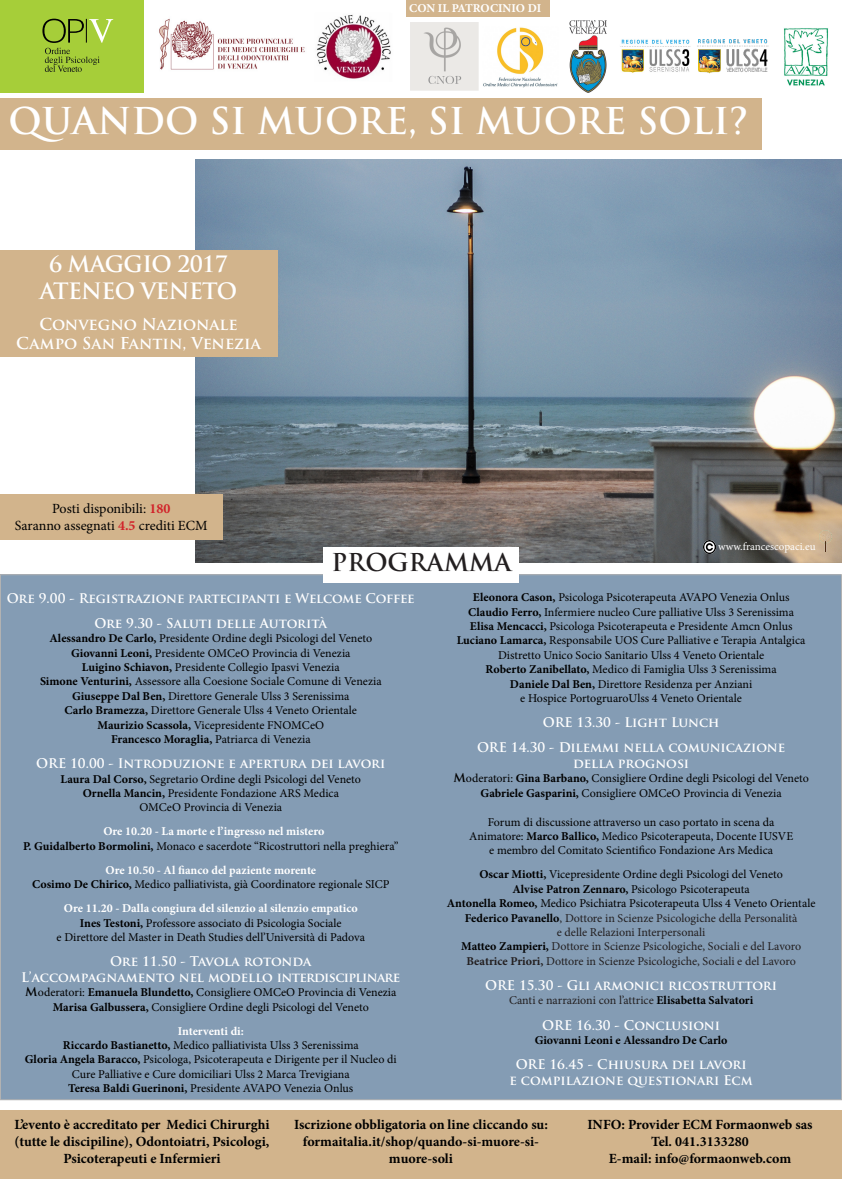
<style>
.page{position:relative;width:842px;height:1191px;background:#fff}
.page>*{position:absolute;margin:0;border:0;box-sizing:border-box;transform-origin:0 0}
.t1{font:700 36px "Trajan Pro";color:#fff}
.t2{font:700 24px "Trajan Pro";color:#231f20}
.t3{font:700 22px "Trajan Pro";letter-spacing:-.03em;color:#fff}
.t4{font:700 16px "Trajan Pro";color:#fff}
.t5{font:700 14px/16.8px "Minion Pro";color:#000;text-align:center}
.t6{font:14px "Minion Pro";color:#000}
.t7{font:700 13px "Trajan Pro";letter-spacing:-.005em;color:#fff}
.t8{font:12px "Minion Pro";color:#000}
.t9{font:12px "Minion Pro";color:#231f20}
.t10{font:700 12px "Minion Pro";color:#fff}
.t11{font:700 12px "Minion Pro";color:#000}
.t12{font:11px "Minion Pro";color:#fff}
.s1{font-weight:700;color:#d1232a}
.s2{font-weight:700}
.s3{font-weight:400}
.s4{font-family:"Trajan Pro";font-weight:700}
.s5{font-weight:700;color:#000}
</style>
<div class="page">
<img style="left:195px;top:159px;width:647px;height:404px">
<div style="left:0;top:99px;width:761px;height:51px;background:#d2b48c"></div>
<div style="left:0;top:575px;width:841px;height:524px;background:#849cb4"></div>
<div style="left:0;top:1110px;width:842px;height:68px;background:#d2b48c"></div>
<div style="left:0;top:250px;width:277px;height:106px;background:#d2b48c"></div>
<div style="left:0;top:494px;width:223px;height:45px;background:#d2b48c"></div>
<div style="left:324px;top:547px;width:195px;height:35px;background:#fff"></div>
<img style="left:819px;top:531px;width:12px;height:20px">
<svg style="left:703px;top:541px;width:13px;height:12px"></svg>
<div style="left:0;top:0;width:143px;height:93px;background:#a6ce39"></div>
<svg style="left:42px;top:19px;width:71px;height:53px"></svg>
<img style="left:159px;top:18px;width:146px;height:52px">
<img style="left:317px;top:14px;width:74px;height:65px">
<img style="left:410px;top:22px;width:69px;height:69px">
<div style="left:406px;top:0;width:143px;height:16px;background:#d2b48c"></div>
<img style="left:483px;top:27px;width:75px;height:60px">
<img style="left:784px;top:28px;width:44px;height:58px">
<img style="left:620px;top:39px;width:71px;height:34px">
<img style="left:569px;top:21px;width:38px;height:71px">
<img style="left:697px;top:39px;width:72px;height:34px">
<p class="t10" style="left:409px;top:-1px;width:134px">CON IL PATROCINIO DI</p>
<p class="t1" style="left:9px;top:99px;width:742px">QUANDO SI MUORE, SI MUORE SOLI?</p>
<p class="t3" style="left:49px;top:251px;width:180px">6 MAGGIO 2017</p>
<p class="t3" style="left:40px;top:277px;width:199px">ATENEO VENETO</p>
<p class="t4" style="left:39px;top:314px;width:200px">Convegno Nazionale</p>
<p class="t4" style="left:16px;top:333px;width:246px">Campo San Fantin, Venezia</p>
<p class="t6" style="left:52px;top:499px;width:120px">Posti disponibili: <span class="s1">180</span></p>
<p class="t6" style="left:15px;top:516px;width:194px">Saranno assegnati <span class="s1">4.5</span> crediti ECM</p>
<p class="t2" style="left:332px;top:547px;width:181px">PROGRAMMA</p>
<p class="t12" style="left:718px;top:538px;width:99px">www.francescopaci.eu</p>
<p class="t7" style="left:7px;top:589px;width:409px">Ore 9.00 - Registrazione partecipanti e Welcome Coffee</p>
<p class="t7" style="left:94px;top:615px;width:234px">Ore 9.30 - Saluti delle Autorità</p>
<p class="t8" style="left:49px;top:630px;width:324px"><span class="s2">Alessandro De Carlo,</span> Presidente Ordine degli Psicologi del Veneto</p>
<p class="t8" style="left:71px;top:644px;width:281px"><span class="s2">Giovanni Leoni,</span> Presidente OMCeO Provincia di Venezia</p>
<p class="t8" style="left:82px;top:659px;width:259px"><span class="s2">Luigino Schiavon,</span> Presidente Collegio Ipasvi Venezia</p>
<p class="t8" style="left:40px;top:673px;width:343px"><span class="s2">Simone Venturini,</span> Assessore alla Coesione Sociale Comune di Venezia</p>
<p class="t8" style="left:72px;top:688px;width:279px"><span class="s2">Giuseppe Dal Ben,</span> Direttore Generale Ulss 3 Serenissima</p>
<p class="t8" style="left:65px;top:702px;width:294px"><span class="s2">Carlo Bramezza,</span> Direttore Generale Ulss 4 Veneto Orientale</p>
<p class="t8" style="left:98px;top:716px;width:228px"><span class="s2">Maurizio Scassola,</span> Vicepresidente FNOMCeO</p>
<p class="t11" style="left:111px;top:730px;width:201px">Francesco Moraglia, <span class="s3">Patriarca di Venezia</span></p>
<p class="t7" style="left:36px;top:755px;width:350px">ORE 10.00 - Introduzione e apertura dei lavori</p>
<p class="t8" style="left:61px;top:770px;width:302px"><span class="s2">Laura Dal Corso,</span> Segretario Ordine degli Psicologi del Veneto</p>
<p class="t8" style="left:83px;top:785px;width:258px"><span class="s2">Ornella Mancin,</span> Presidente Fondazione ARS Medica</p>
<p class="t8" style="left:139px;top:799px;width:144px">OMCeO Provincia di Venezia</p>
<p class="t10" style="left:103px;top:823px;width:223px">Ore 10.20 - La morte e l’ingresso nel mistero</p>
<p class="t8" style="left:23px;top:838px;width:377px"><span class="s2">P. Guidalberto Bormolini,</span> Monaco e sacerdote “Ricostruttori nella preghiera”</p>
<p class="t10" style="left:105px;top:861px;width:212px">Ore 10.50 - Al fianco del paziente morente</p>
<p class="t8" style="left:32px;top:876px;width:359px"><span class="s2">Cosimo De Chirico,</span> Medico palliativista, già Coordinatore regionale SICP</p>
<p class="t10" style="left:64px;top:900px;width:295px">Ore 11.20 - Dalla congiura del silenzio al silenzio empatico</p>
<p class="t8" style="left:80px;top:914px;width:263px"><span class="s2">Ines Testoni,</span> Professore associato di Psicologia Sociale</p>
<p class="t8" style="left:57px;top:929px;width:310px">e Direttore del Master in Death Studies dell’Università di Padova</p>
<p class="t7" style="left:110px;top:953px;width:203px">Ore 11.50 - Tavola rotonda</p>
<p class="t7" style="left:21px;top:969px;width:381px">L’accompagnamento nel modello interdisciplinare</p>
<p class="t8" style="left:25px;top:984px;width:373px"><span class="s4">M</span>oderatori: <span class="s2">Emanuela Blundetto,</span> Consigliere OMCeO Provincia di Venezia</p>
<p class="t8" style="left:53px;top:998px;width:318px"><span class="s2">Marisa Galbussera,</span> Consigliere Ordine degli Psicologi del Veneto</p>
<p class="t10" style="left:178px;top:1022px;width:68px">Interventi di:</p>
<p class="t8" style="left:63px;top:1037px;width:297px"><span class="s2">Riccardo Bastianetto,</span> Medico palliativista Ulss 3 Serenissima</p>
<p class="t8" style="left:25px;top:1051px;width:373px"><span class="s2">Gloria Angela Baracco,</span> Psicologa, Psicoterapeuta e Dirigente per il Nucleo di</p>
<p class="t8" style="left:72px;top:1066px;width:279px">Cure Palliative e Cure domiciliari Ulss 2 Marca Trevigiana</p>
<p class="t8" style="left:68px;top:1080px;width:287px"><span class="s2">Teresa Baldi Guerinoni,</span> Presidente AVAPO Venezia Onlus</p>
<p class="t8" style="left:473px;top:589px;width:318px"><span class="s2">Eleonora Cason,</span> Psicologa Psicoterapeuta AVAPO Venezia Onlus</p>
<p class="t8" style="left:468px;top:603px;width:327px"><span class="s2">Claudio Ferro,</span> Infermiere nucleo Cure palliative Ulss 3 Serenissima</p>
<p class="t8" style="left:470px;top:618px;width:324px"><span class="s2">Elisa Mencacci,</span> Psicologa Psicoterapeuta e Presidente Amcn Onlus</p>
<p class="t8" style="left:457px;top:632px;width:350px"><span class="s2">Luciano Lamarca,</span> Responsabile UOS Cure Palliative e Terapia Antalgica</p>
<p class="t8" style="left:498px;top:647px;width:268px">Distretto Unico Socio Sanitario Ulss 4 Veneto Orientale</p>
<p class="t8" style="left:486px;top:661px;width:293px"><span class="s2">Roberto Zanibellato,</span> Medico di Famiglia Ulss 3 Serenissima</p>
<p class="t8" style="left:510px;top:675px;width:244px"><span class="s2">Daniele Dal Ben,</span> Direttore Residenza per Anziani</p>
<p class="t8" style="left:520px;top:690px;width:223px">e Hospice PortogruaroUlss 4 Veneto Orientale</p>
<p class="t7" style="left:543px;top:714px;width:178px">ORE 13.30 - Light Lunch</p>
<p class="t7" style="left:477px;top:739px;width:310px">ORE 14.30 - Dilemmi nella comunicazione</p>
<p class="t7" style="left:573px;top:755px;width:117px">della prognosi</p>
<p class="t8" style="left:453px;top:770px;width:357px"><span class="s4">M</span>oderatori: <span class="s2">Gina Barbano,</span> Consigliere Ordine degli Psicologi del Veneto</p>
<p class="t8" style="left:481px;top:785px;width:303px"><span class="s2">Gabriele Gasparini,</span> Consigliere OMCeO Provincia di Venezia</p>
<p class="t8" style="left:488px;top:813px;width:288px">Forum di discussione attraverso un caso portato in scena da</p>
<p class="t8" style="left:469px;top:828px;width:325px">Animatore: <span class="s2">Marco Ballico,</span> Medico Psicoterapeuta, Docente IUSVE</p>
<p class="t8" style="left:489px;top:842px;width:285px">e membro del Comitato Scientifico Fondazione Ars Medica</p>
<p class="t8" style="left:479px;top:866px;width:305px"><span class="s2">Oscar Miotti,</span> Vicepresidente Ordine degli Psicologi del Veneto</p>
<p class="t8" style="left:512px;top:881px;width:239px"><span class="s2">Alvise Patron Zennaro,</span> Psicologo Psicoterapeuta</p>
<p class="t8" style="left:447px;top:895px;width:370px"><span class="s2">Antonella Romeo,</span> Medico Psichiatra Psicoterapeuta Ulss 4 Veneto Orientale</p>
<p class="t9" style="left:465px;top:909px;width:334px"><span class="s5">Federico Pavanello</span>, Dottore in Scienze Psicologiche della Personalità</p>
<p class="t9" style="left:557px;top:924px;width:150px">e delle Relazioni Interpersonali</p>
<p class="t9" style="left:461px;top:938px;width:342px"><span class="s5">Matteo Zampieri,</span> Dottore in Scienze Psicologiche, Sociali e del Lavoro</p>
<p class="t9" style="left:466px;top:953px;width:331px"><span class="s2">Beatrice Priori,</span> Dottore in Scienze Psicologiche, Sociali e del Lavoro</p>
<p class="t7" style="left:485px;top:977px;width:293px">ORE 15.30 - Gli armonici ricostruttori</p>
<p class="t9" style="left:509px;top:992px;width:246px">Canti e narrazioni con l’attrice <span class="s5">Elisabetta Salvatori</span></p>
<p class="t7" style="left:542px;top:1016px;width:179px">ORE 16.30 - Conclusioni</p>
<p class="t11" style="left:535px;top:1031px;width:194px">Giovanni Leoni e Alessandro De Carlo</p>
<p class="t7" style="left:516px;top:1056px;width:232px">ORE 16.45 - Chiusura dei lavori</p>
<p class="t7" style="left:510px;top:1072px;width:245px">e compilazione questionari Ecm</p>
<p class="t5" style="left:14px;top:1116px;width:257px">L’evento è accreditato per Medici Chirurghi (tutte le discipiline), Odontoiatri, Psicologi,<br>Psicoterapeuti e Infermieri</p>
<p class="t5" style="left:294px;top:1116px;width:255px">Iscrizione obbligatoria on line cliccando su:</p>
<p class="t5" style="left:303px;top:1132px;width:238px">formaitalia.it/shop/quando-si-muore-si&shy;muore-soli</p>
<p class="t5" style="left:587px;top:1116px;width:227px">INFO: Provider ECM Formaonweb sas</p>
<p class="t5" style="left:651px;top:1132px;width:99px">Tel. 041.3133280</p>
<p class="t5" style="left:609px;top:1149px;width:184px">E-mail: info@formaonweb.com</p>
</div>
